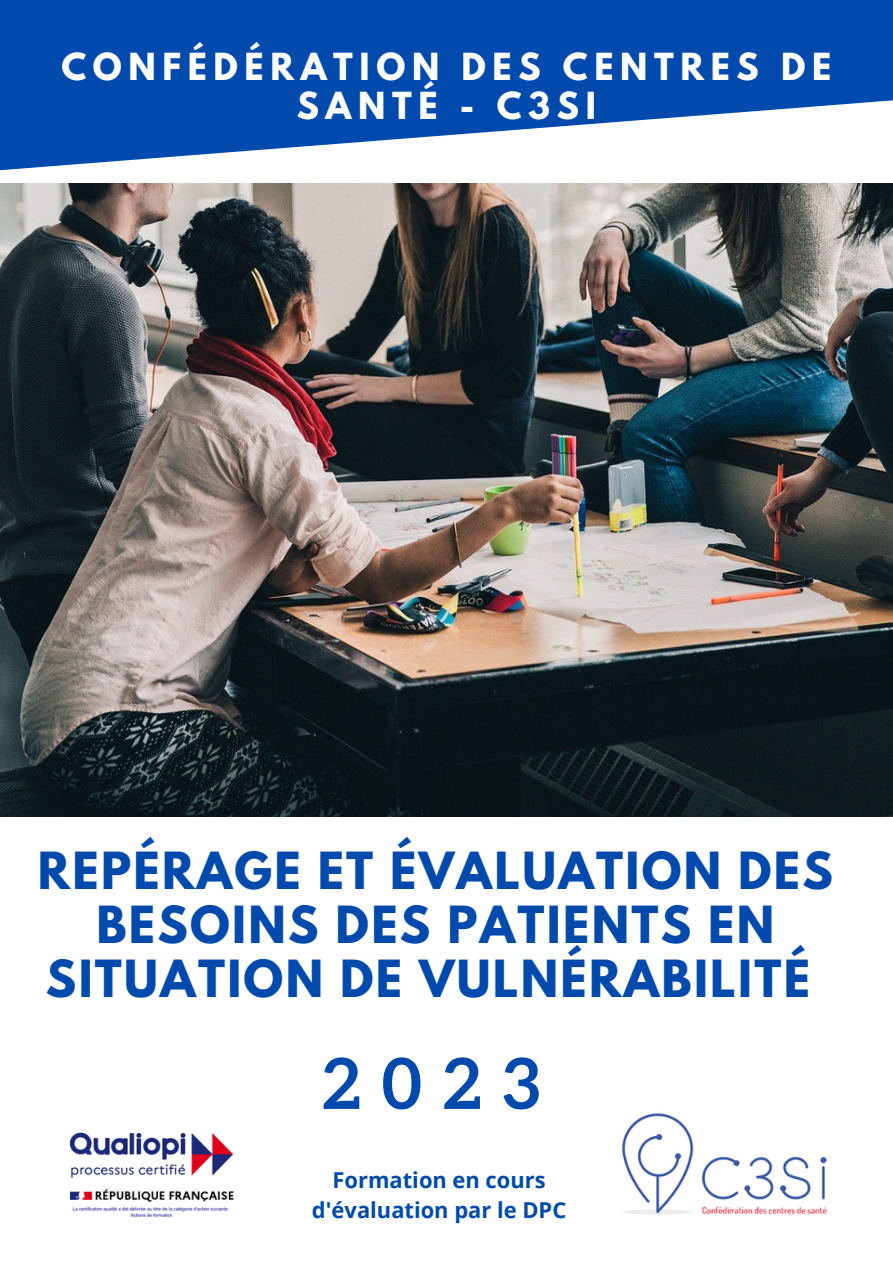
<style>
.page{position:relative;width:893px;height:1264px;background:#fff}
.page>*{position:absolute;margin:0;border:0;box-sizing:border-box;transform-origin:0 0}
.t1{font:700 70.5px "Aleo";color:#004aad}
.t2{font:700 45.3px/54.3px "League Spartan";letter-spacing:.05em;color:#004aad;text-align:center}
.t3{font:700 33px/39.3px "League Spartan";letter-spacing:.2em;color:#fff;text-align:center}
.t4{font:700 21.9px/30.3px "Open Sans";color:#004aad;text-align:center}
</style>
<div class="page">
<img style="left:622px;top:1113px;width:205px;height:102px">
<img style="left:0;top:183px;width:892px;height:633px">
<img style="left:69px;top:1132px;width:165px;height:86px">
<svg style="left:0;top:0;width:892px;height:171px;fill:#004aad"></svg>
<p class="t3" style="left:61px;top:51px;width:771px">CONFÉDÉRATION DES CENTRES DE<br>SANTÉ - C3SI</p>
<p class="t2" style="left:38px;top:849px;width:796px">REPÉRAGE ET ÉVALUATION DES<br>BESOINS DES PATIENTS EN<br>SITUATION DE VULNÉRABILITÉ</p>
<h1 class="t1" style="left:322px;top:1042px;width:219px">2023</h1>
<p class="t4" style="left:312px;top:1164px;width:256px">Formation en cours d'évaluation par le DPC</p>
</div>
